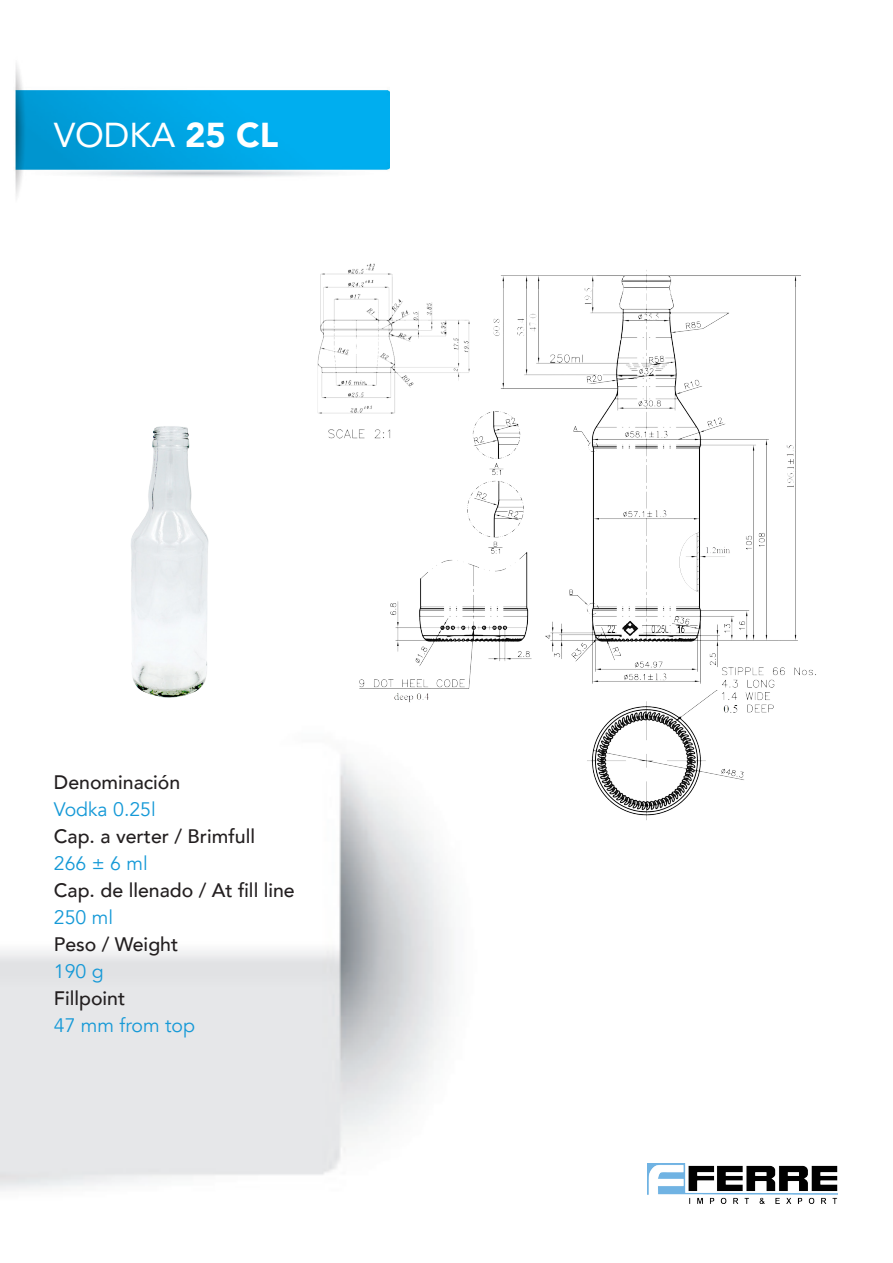
<style>
.page{position:relative;width:893px;height:1263px;background:#fff}
.page>*{position:absolute;margin:0;border:0;box-sizing:border-box;transform-origin:0 0}
.t1{font:34.5px "Avenir";color:#fff}
.t2{font:500 19.5px "Avenir";color:#231f20}
.t3{font:19.5px "Avenir";color:#1599d7}
.s1{font-weight:900}
</style>
<div class="page">
<img style="left:15px;top:63px;width:375px;height:134px">
<img style="left:647px;top:1163px;width:191px;height:40px">
<img style="left:294px;top:263px;width:522px;height:620px">
<img style="left:131px;top:426px;width:78px;height:272px">
<p class="t1" style="left:54px;top:108px;width:226px">VODKA <span class="s1">25 CL</span></p>
<p class="t2" style="left:54px;top:766px;width:128px">Denominación</p>
<p class="t3" style="left:54px;top:798px;width:103px">Vodka 0.25l</p>
<p class="t2" style="left:54px;top:820px;width:203px">Cap. a verter / Brimfull</p>
<p class="t3" style="left:54px;top:852px;width:95px">266 ± 6 ml</p>
<p class="t2" style="left:54px;top:874px;width:242px">Cap. de llenado / At fill line</p>
<p class="t3" style="left:54px;top:906px;width:61px">250 ml</p>
<p class="t2" style="left:54px;top:928px;width:126px">Peso / Weight</p>
<p class="t3" style="left:54px;top:960px;width:51px">190 g</p>
<p class="t2" style="left:54px;top:982px;width:73px">Fillpoint</p>
<p class="t3" style="left:54px;top:1014px;width:143px">47 mm from top</p>
</div>
